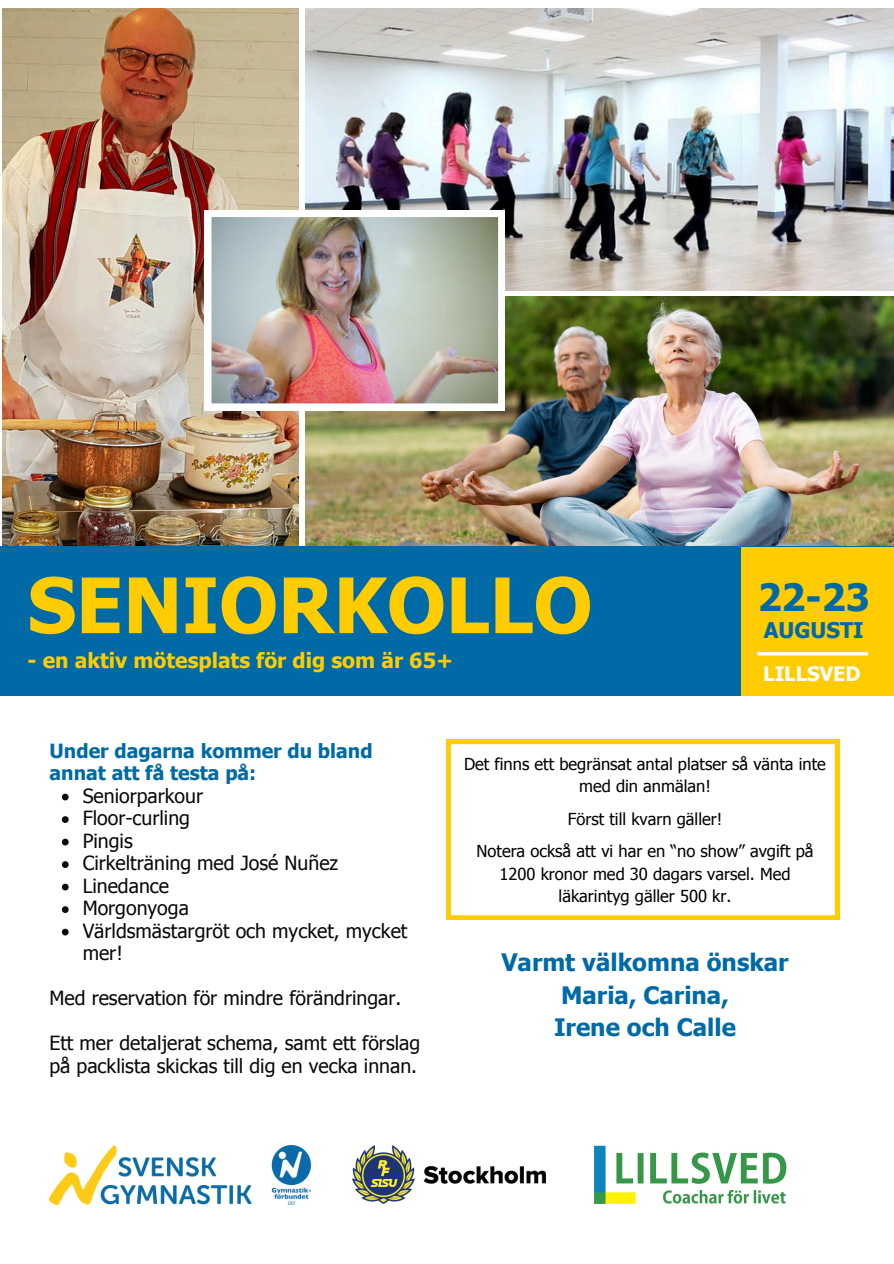
<style>
.page{position:relative;width:894px;height:1264px;background:#fff}
.page>*{position:absolute;margin:0;border:0;box-sizing:border-box;transform-origin:0 0}
.t1{font:700 76.5px "Tahoma";color:#fecc00}
.t2{font:700 37.5px "Tahoma";color:#006aa7}
.t3{font:700 24px/32.7px "Tahoma";color:#006aa7;text-align:center}
.t4{font:700 21.6px "Tahoma";color:#006aa7}
.t5{font:700 21px "Tahoma";color:#fecc00}
.t6{font:700 19.95px "Tahoma";color:#fff}
.t7{font:19.5px/22.5px "Tahoma";color:#090909}
.t8{font:700 19.5px/22.5px "Tahoma";color:#006aa7}
.t9{font:16.5px/22.5px "Tahoma";color:#000;text-align:center}
</style>
<div class="page">
<img style="left:2px;top:9px;width:296px;height:537px">
<img style="left:305px;top:9px;width:588px;height:281px">
<img style="left:305px;top:297px;width:588px;height:249px">
<div style="left:0;top:546px;width:893px;height:150px;background:#006aa7"></div>
<div style="left:741px;top:547px;width:152px;height:149px;background:#fecc00"></div>
<hr style="left:757px;top:652px;width:110px;height:3px;background:#fff">
<img style="left:593px;top:1145px;width:194px;height:59px">
<img style="left:353px;top:1145px;width:192px;height:58px">
<img style="left:49px;top:1145px;width:261px;height:59px">
<svg style="left:446px;top:739px;width:393px;height:180px"></svg>
<img style="left:205px;top:210px;width:299px;height:200px">
<svg style="left:62px;top:793px;width:7px;height:7px"></svg>
<svg style="left:62px;top:816px;width:7px;height:7px"></svg>
<svg style="left:62px;top:838px;width:7px;height:7px"></svg>
<svg style="left:62px;top:861px;width:7px;height:7px"></svg>
<svg style="left:62px;top:883px;width:7px;height:7px"></svg>
<svg style="left:62px;top:906px;width:7px;height:7px"></svg>
<svg style="left:62px;top:928px;width:7px;height:7px"></svg>
<h3 class="t1" style="left:28px;top:556px;width:566px">SENIORKOLLO</h3>
<h3 class="t5" style="left:28px;top:647px;width:427px">- en aktiv mötesplats för dig som är 65+</h3>
<p class="t2" style="left:757px;top:574px;width:113px">22-23</p>
<p class="t4" style="left:763px;top:616px;width:101px">AUGUSTI</p>
<p class="t6" style="left:763px;top:661px;width:99px">LILLSVED</p>
<p class="t8" style="left:49px;top:738px;width:324px">Under dagarna kommer du bland annat att få testa på:</p>
<p class="t7" style="left:83px;top:783px;width:122px">Seniorparkour</p>
<p class="t7" style="left:83px;top:806px;width:109px">Floor-curling</p>
<p class="t7" style="left:83px;top:828px;width:51px">Pingis</p>
<p class="t7" style="left:83px;top:851px;width:257px">Cirkelträning med José Nuñez</p>
<h4 class="t7" style="left:83px;top:873px;width:88px">Linedance</h4>
<h4 class="t7" style="left:83px;top:896px;width:108px">Morgonyoga</h4>
<p class="t7" style="left:83px;top:918px;width:326px">Världsmästargröt och mycket, mycket mer!</p>
<p class="t7" style="left:49px;top:986px;width:353px">Med reservation för mindre förändringar.</p>
<p class="t7" style="left:49px;top:1031px;width:372px">Ett mer detaljerat schema, samt ett förslag på packlista skickas till dig en vecka innan.</p>
<p class="t9" style="left:464px;top:752px;width:363px">Det finns ett begränsat antal platser så vänta inte med din anmälan!</p>
<h1 class="t9" style="left:567px;top:807px;width:156px">Först till kvarn gäller!</h1>
<p class="t9" style="left:476px;top:839px;width:338px">Notera också att vi har en “no show” avgift på<br>1200 kronor med 30 dagars varsel. Med läkarintyg gäller 500 kr.</p>
<p class="t3" style="left:501px;top:945px;width:288px">Varmt välkomna önskar<br>Maria, Carina,<br>Irene och Calle</p>
</div>
